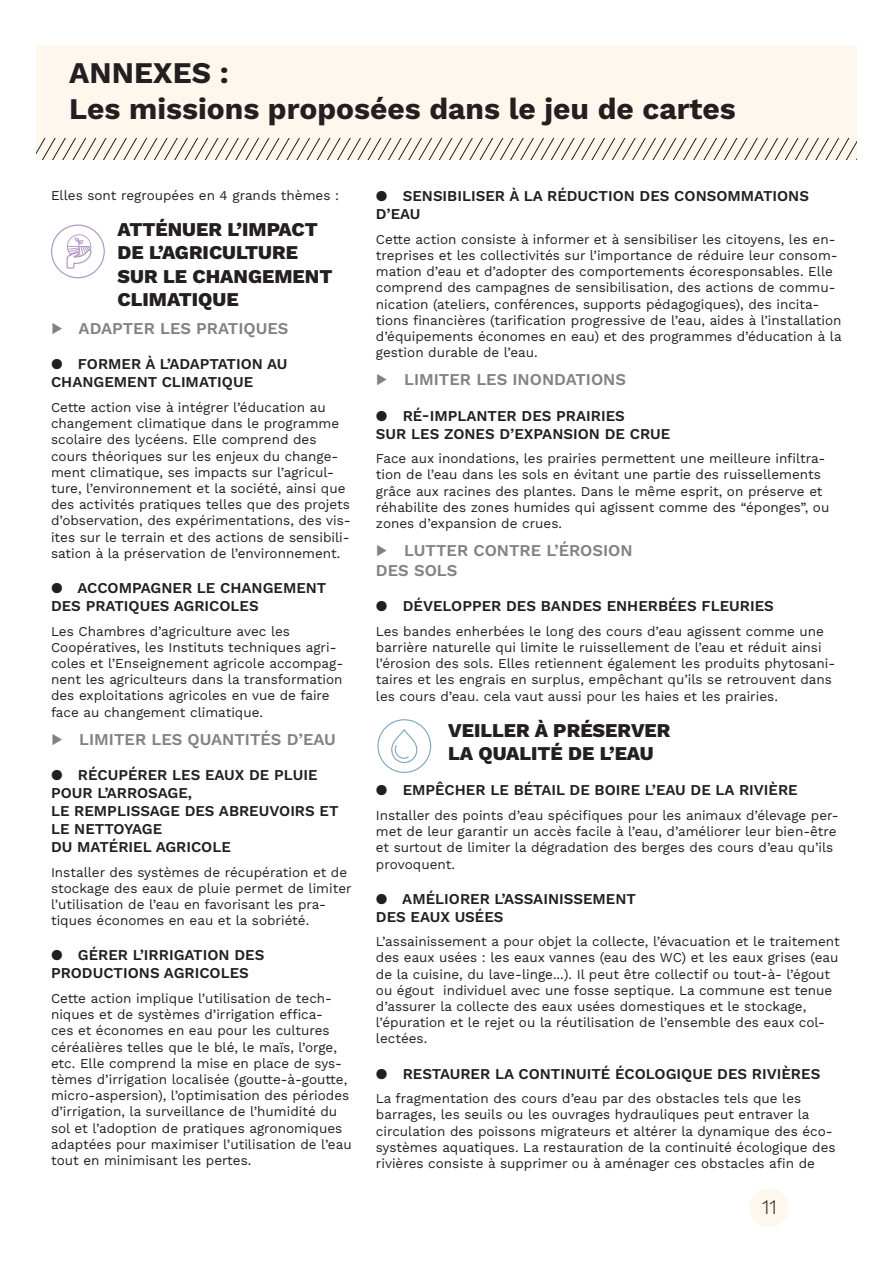
<style>
.page{position:relative;width:893px;height:1263px;background:#fff}
.page>*{position:absolute;margin:0;border:0;box-sizing:border-box;transform-origin:0 0}
.N1_titres{font:700 30px/36px "Work Sans";color:#231f20}
.t1{font:20.55px "Work Sans";color:#231f20}
.N2_sous_titres{font:800 19.5px/23.4px "Work Sans";color:#231f20}
.cdt{font:600 16.5px/19.8px "Work Sans";color:#808285}
.N3_sous_titres{font:600 15px/18px "Work Sans";color:#231f20}
.cdt-2{font:13.5px/16.2px "Work Sans";color:#231f20}
.s1{font-weight:400}
</style>
<div class="page">
<div style="left:749px;top:1188px;width:39px;height:39px;background:#fef7ee;border-radius:50%"></div>
<div style="left:36px;top:45px;width:821px;height:114px;background:#fef7ee"></div>
<svg style="left:36px;top:139px;width:821px;height:20px"></svg>
<svg style="left:377px;top:719px;width:54px;height:54px"></svg>
<svg style="left:51px;top:224px;width:54px;height:54px"></svg>
<p class="N1_titres" style="left:69px;top:54px;width:668px">ANNEXES :<br>Les missions proposées dans le jeu de cartes</p>
<p class="cdt-2" style="left:51px;top:186px;width:290px">Elles sont regroupées en 4 grands thèmes :</p>
<p class="N2_sous_titres" style="left:118px;top:217px;width:216px">ATTÉNUER L’IMPACT<br>DE L’AGRICULTURE<br>SUR LE CHANGEMENT<br>CLIMATIQUE</p>
<p class="cdt" style="left:51px;top:318px;width:239px">▶ ADAPTER LES PRATIQUES</p>
<p class="N3_sous_titres" style="left:51px;top:355px;width:238px"><span class="s1">●</span> FORMER À L’ADAPTATION AU<br>CHANGEMENT CLIMATIQUE</p>
<p class="cdt-2" style="left:51px;top:399px;width:301px">Cette action vise à intégrer l’éducation au changement climatique dans le programme scolaire des lycéens. Elle comprend des cours théoriques sur les enjeux du change&shy;ment climatique, ses impacts sur l’agricul&shy;ture, l’environnement et la société, ainsi que des activités pratiques telles que des projets d’observation, des expérimentations, des vis&shy;ites sur le terrain et des actions de sensibili&shy;sation à la préservation de l’environnement.</p>
<p class="N3_sous_titres" style="left:51px;top:578px;width:277px"><span class="s1">●</span> ACCOMPAGNER LE CHANGEMENT<br>DES PRATIQUES AGRICOLES</p>
<p class="cdt-2" style="left:51px;top:622px;width:294px">Les Chambres d’agriculture avec les Coopératives, les Instituts techniques agri&shy;coles et l’Enseignement agricole accompag&shy;nent les agriculteurs dans la transformation des exploitations agricoles en vue de faire face au changement climatique.</p>
<p class="cdt" style="left:51px;top:729px;width:286px">▶ LIMITER LES QUANTITÉS D’EAU</p>
<p class="N3_sous_titres" style="left:51px;top:765px;width:289px"><span class="s1">●</span> RÉCUPÉRER LES EAUX DE PLUIE<br>POUR L’ARROSAGE,<br>LE REMPLISSAGE DES ABREUVOIRS ET<br>LE NETTOYAGE<br>DU MATÉRIEL AGRICOLE</p>
<p class="cdt-2" style="left:51px;top:863px;width:302px">Installer des systèmes de récupération et de stockage des eaux de pluie permet de limiter l’utilisation de l’eau en favorisant les pra&shy;tiques économes en eau et la sobriété.</p>
<p class="N3_sous_titres" style="left:51px;top:945px;width:215px"><span class="s1">●</span> GÉRER L’IRRIGATION DES<br>PRODUCTIONS AGRICOLES</p>
<p class="cdt-2" style="left:51px;top:990px;width:302px">Cette action implique l’utilisation de tech&shy;niques et de systèmes d’irrigation effica-<br>ces et économes en eau pour les cultures céréalières telles que le blé, le maïs, l’orge, etc. Elle comprend la mise en place de sys&shy;tèmes d’irrigation localisée (goutte-à-goutte, micro-aspersion), l’optimisation des périodes d’irrigation, la surveillance de l’humidité du sol et l’adoption de pratiques agronomiques adaptées pour maximiser l’utilisation de l’eau tout en minimisant les pertes.</p>
<p class="N3_sous_titres" style="left:376px;top:186px;width:435px"><span class="s1">●</span> SENSIBILISER À LA RÉDUCTION DES CONSOMMATIONS<br>D’EAU</p>
<p class="cdt-2" style="left:376px;top:230px;width:467px">Cette action consiste à informer et à sensibiliser les citoyens, les en&shy;treprises et les collectivités sur l’importance de réduire leur consom&shy;mation d’eau et d’adopter des comportements écoresponsables. Elle comprend des campagnes de sensibilisation, des actions de commu&shy;nication (ateliers, conférences, supports pédagogiques), des incita&shy;tions financières (tarification progressive de l’eau, aides à l’installation d’équipements économes en eau) et des programmes d’éducation à la gestion durable de l’eau.</p>
<p class="cdt" style="left:376px;top:369px;width:252px">▶ LIMITER LES INONDATIONS</p>
<p class="N3_sous_titres" style="left:376px;top:406px;width:296px"><span class="s1">●</span> RÉ-IMPLANTER DES PRAIRIES<br>SUR LES ZONES D’EXPANSION DE CRUE</p>
<p class="cdt-2" style="left:376px;top:450px;width:455px">Face aux inondations, les prairies permettent une meilleure infiltra&shy;tion de l’eau dans les sols en évitant une partie des ruissellements grâce aux racines des plantes. Dans le même esprit, on préserve et réhabilite des zones humides qui agissent comme des “éponges”, ou zones d’expansion de crues.</p>
<p class="cdt" style="left:376px;top:540px;width:258px">▶ LUTTER CONTRE L’ÉROSION<br>DES SOLS</p>
<p class="N3_sous_titres" style="left:376px;top:596px;width:399px"><span class="s1">●</span> DÉVELOPPER DES BANDES ENHERBÉES FLEURIES</p>
<p class="cdt-2" style="left:376px;top:623px;width:461px">Les bandes enherbées le long des cours d’eau agissent comme une barrière naturelle qui limite le ruissellement de l’eau et réduit ainsi l’érosion des sols. Elles retiennent également les produits phytosani&shy;taires et les engrais en surplus, empêchant qu’ils se retrouvent dans les cours d’eau. cela vaut aussi pour les haies et les prairies.</p>
<p class="N2_sous_titres" style="left:448px;top:718px;width:224px">VEILLER À PRÉSERVER<br>LA QUALITÉ DE L’EAU</p>
<p class="N3_sous_titres" style="left:376px;top:780px;width:423px"><span class="s1">●</span> EMPÊCHER LE BÉTAIL DE BOIRE L’EAU DE LA RIVIÈRE</p>
<p class="cdt-2" style="left:376px;top:807px;width:464px">Installer des points d’eau spécifiques pour les animaux d’élevage per&shy;met de leur garantir un accès facile à l’eau, d’améliorer leur bien-être et surtout de limiter la dégradation des berges des cours d’eau qu’ils provoquent.</p>
<p class="N3_sous_titres" style="left:376px;top:889px;width:262px"><span class="s1">●</span> AMÉLIORER L’ASSAINISSEMENT<br>DES EAUX USÉES</p>
<p class="cdt-2" style="left:376px;top:933px;width:465px">L’assainissement a pour objet la collecte, l’évacuation et le traitement des eaux usées : les eaux vannes (eau des WC) et les eaux grises (eau de la cuisine, du lave-linge...). Il peut être collectif ou tout-à- l’égout ou égout individuel avec une fosse septique. La commune est tenue d’assurer la collecte des eaux usées domestiques et le stockage, l’épuration et le rejet ou la réutilisation de l’ensemble des eaux col&shy;lectées.</p>
<p class="N3_sous_titres" style="left:376px;top:1064px;width:446px"><span class="s1">●</span> RESTAURER LA CONTINUITÉ ÉCOLOGIQUE DES RIVIÈRES</p>
<p class="cdt-2" style="left:376px;top:1090px;width:461px">La fragmentation des cours d’eau par des obstacles tels que les barrages, les seuils ou les ouvrages hydrauliques peut entraver la circulation des poissons migrateurs et altérer la dynamique des éco&shy;systèmes aquatiques. La restauration de la continuité écologique des rivières consiste à supprimer ou à aménager ces obstacles afin de</p>
<h2 class="t1" style="left:762px;top:1191px;width:16px">11</h2>
</div>
